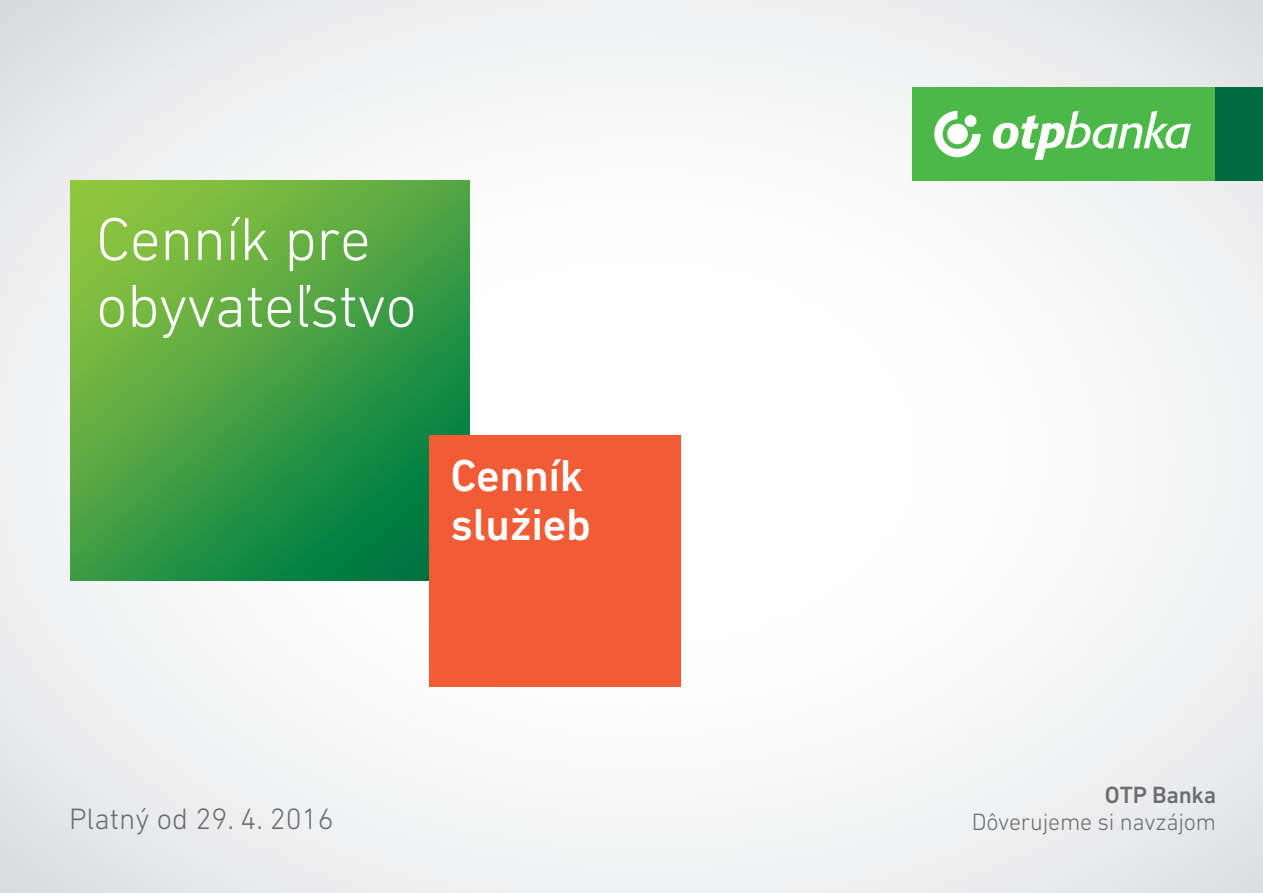
<style>
.page{position:relative;width:1263px;height:893px;background:#fff}
.page>*{position:absolute;margin:0;border:0;box-sizing:border-box;transform-origin:0 0}
.t1{font:300 61.5px/66.8px "DIN Next W1 G";letter-spacing:-.01em;color:#fff}
.t2{font:500 45.45px/48.9px "DIN Next W1 G";letter-spacing:-.01em;color:#fff}
.t3{font:300 30px "DIN Next W1 G";color:#6c6d70}
.t4{font:300 24px "DIN Next W1 G";letter-spacing:-.01em;color:#6c6d70}
.t5{font:500 24px "DIN Next W1 G";letter-spacing:-.01em;color:#6c6d70}
</style>
<div class="page">
<img style="left:0;top:0;width:1263px;height:893px">
<div style="left:912px;top:87px;width:303px;height:94px;background:#4cb848"></div>
<div style="left:1215px;top:87px;width:48px;height:94px;background:#006b3f"></div>
<svg style="left:992px;top:111px;width:199px;height:49px"></svg>
<svg style="left:934px;top:111px;width:47px;height:46px"></svg>
<div style="left:947px;top:124px;width:21px;height:20px;background:#fff;border-radius:50%"></div>
<div style="left:965px;top:115px;width:11px;height:12px;background:#fff;border-radius:50%"></div>
<svg style="left:70px;top:181px;width:400px;height:399px"></svg>
<div style="left:429px;top:435px;width:252px;height:251px;background:#f15c36"></div>
<p class="t1" style="left:96px;top:205px;width:322px">Cenník pre obyvateľstvo</p>
<p class="t2" style="left:450px;top:451px;width:142px">Cenník služieb</p>
<p class="t3" style="left:69px;top:802px;width:266px">Platný od 29. 4. 2016</p>
<p class="t5" style="left:1105px;top:780px;width:113px">OTP Banka</p>
<p class="t4" style="left:972px;top:808px;width:246px">Dôverujeme si navzájom</p>
</div>
